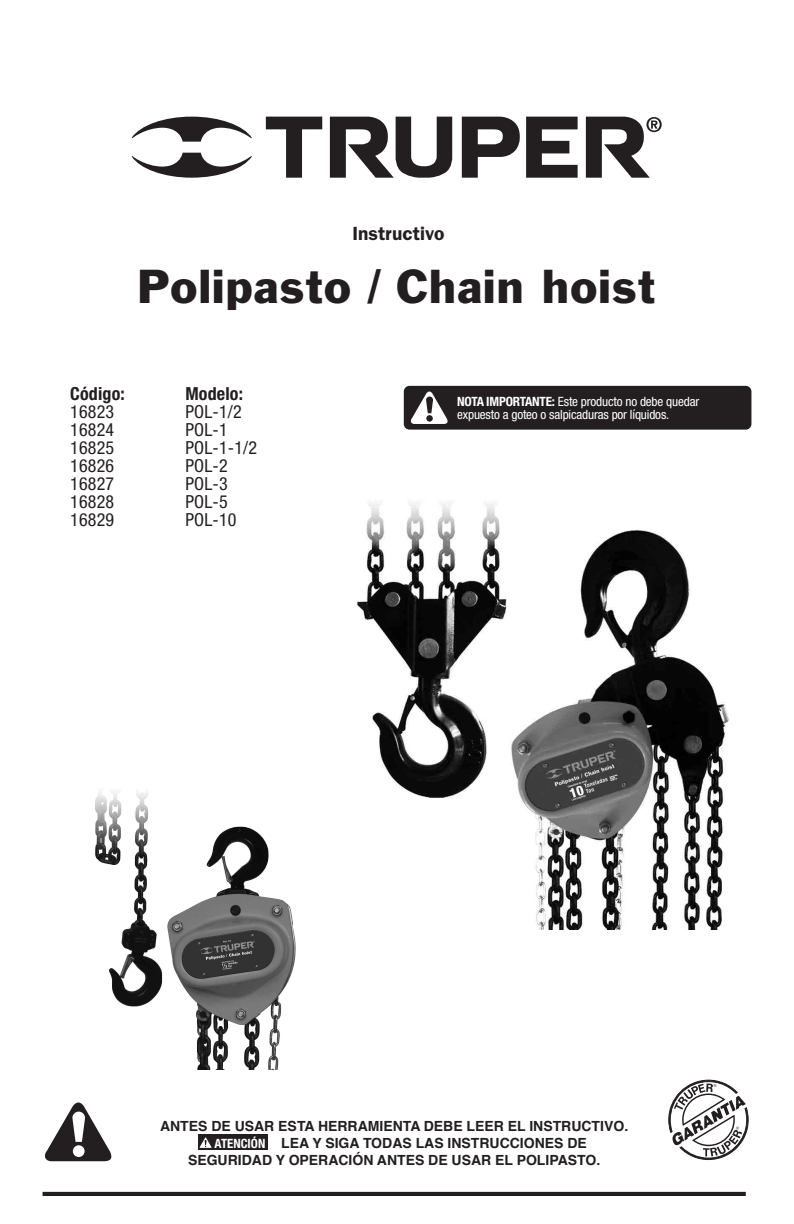
<style>
.page{position:relative;width:794px;height:1224px;background:#fff}
.page>*{position:absolute;margin:0;border:0;box-sizing:border-box;transform-origin:0 0}
.t1{font:44px "Franklin Gothic";letter-spacing:.03em;color:#231f20}
.t2{font:600 19.2px "Franklin Gothic";color:#231f20}
.t3{font:condensed 18px/18px "Helvetica Neue LT Std";letter-spacing:.01em;color:#231f20}
.t4{font:700 condensed 18px "Helvetica Neue LT Std";letter-spacing:.01em;color:#231f20}
.t5{font:700 14px "Helvetica";color:#231f20}
.t6{font:condensed 12.8px/12.8px "Helvetica Neue";letter-spacing:-.015em;color:#fff}
.t7{font:700 condensed 12.8px "Helvetica Neue LT Std";color:#fff}
.s1{font-weight:700}
</style>
<div class="page">
<hr style="left:43px;top:1192px;width:703px;height:4px;background:#231f20">
<svg style="left:668px;top:1080px;width:80px;height:80px"></svg>
<svg style="left:45px;top:1102px;width:67px;height:59px"></svg>
<svg style="left:132px;top:117px;width:120px;height:25px"></svg>
<svg style="left:132px;top:153px;width:120px;height:25px"></svg>
<svg style="left:266px;top:117px;width:56px;height:61px"></svg>
<svg style="left:330px;top:117px;width:122px;height:61px"></svg>
<svg style="left:586px;top:117px;width:75px;height:61px"></svg>
<svg style="left:462px;top:117px;width:115px;height:61px"></svg>
<img style="left:95px;top:791px;width:201px;height:279px">
<img style="left:356px;top:502px;width:373px;height:427px">
<div style="left:404px;top:386px;width:347px;height:44px;background:#231f20;border-radius:6px"></div>
<svg style="left:410px;top:391px;width:38px;height:33px"></svg>
<div style="left:198px;top:1134px;width:70px;height:16px;background:#231f20"></div>
<svg style="left:200px;top:1137px;width:11px;height:11px"></svg>
<h2 class="t2" style="left:352px;top:222px;width:94px">Instructivo</h2>
<h1 class="t1" style="left:137px;top:259px;width:519px">Polipasto / Chain hoist</h1>
<p class="t4" style="left:70px;top:383px;width:56px">Código:</p>
<p class="t3" style="left:70px;top:403px;width:45px;text-align:justify">16823<br>16824<br>16825<br>16826<br>16827<br>16828<br>16829</p>
<p class="t4" style="left:185px;top:383px;width:59px">Modelo:</p>
<p class="t3" style="left:185px;top:403px;width:73px">POL-1/2<br>POL-1<br>POL-1-1/2<br>POL-2<br>POL-3<br>POL-5<br>POL-10</p>
<p class="t6" style="left:457px;top:395px;width:243px"><span class="s1">NOTA IMPORTANTE:</span> Este producto no debe quedar expuesto a goteo o salpicaduras por líquidos.</p>
<p class="t5" style="left:160px;top:1117px;width:470px">ANTES DE USAR ESTA HERRAMIENTA DEBE LEER EL INSTRUCTIVO.</p>
<p class="t5" style="left:281px;top:1133px;width:307px">LEA Y SIGA TODAS LAS INSTRUCCIONES DE</p>
<p class="t5" style="left:188px;top:1150px;width:414px">SEGURIDAD Y OPERACIÓN ANTES DE USAR EL POLIPASTO.</p>
<p class="t7" style="left:215px;top:1135px;width:52px">ATENCIÓN</p>
</div>
